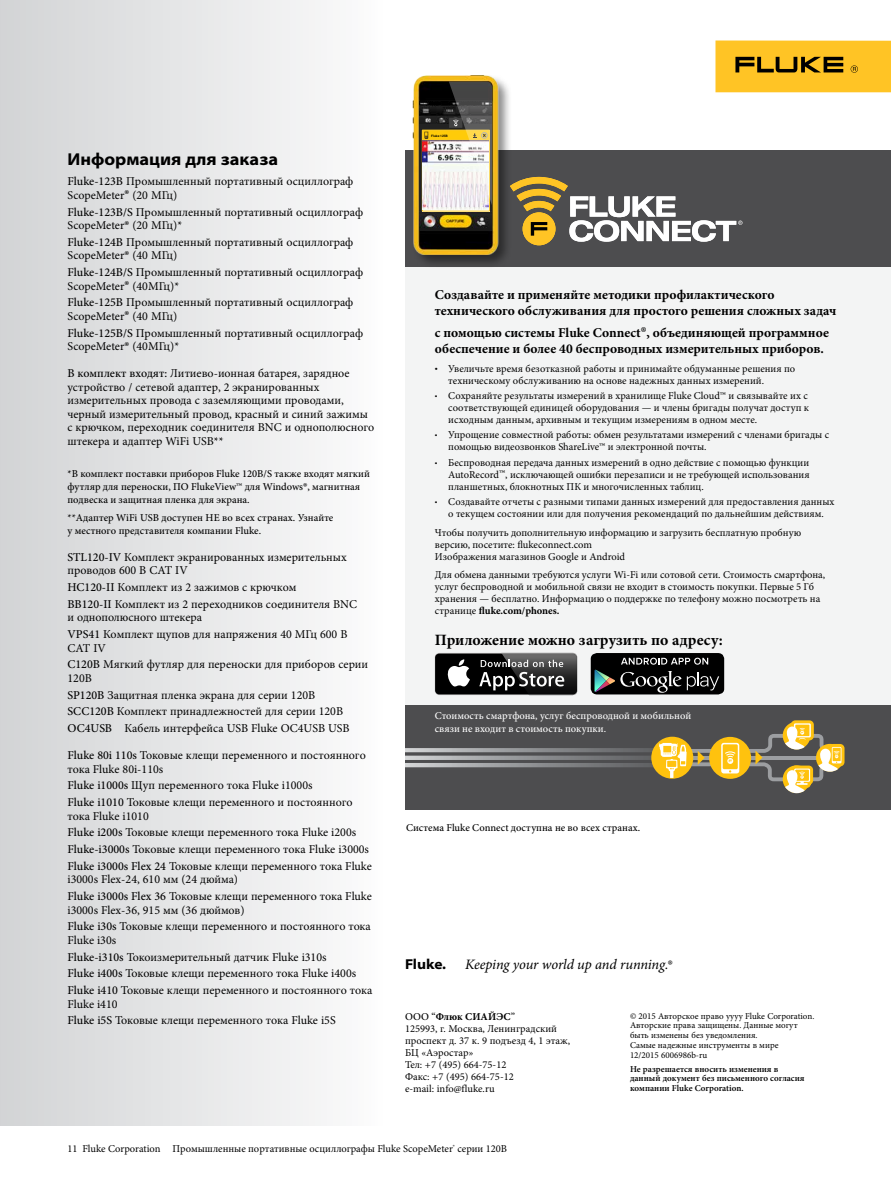
<style>
.page{position:relative;width:891px;height:1188px;background:#fff}
.page>*{position:absolute;margin:0;border:0;box-sizing:border-box;transform-origin:0 0}
.t1{font:700 semi-expanded 17.25px "Myriad Pro";color:#000}
.t2{font:700 15.75px "Minion Pro";color:#000}
.t3{font:italic 14.4px "Minion Pro";letter-spacing:-.01em;color:#000}
.t4{font:700 semi-expanded 14.4px "Myriad Pro";letter-spacing:-.01em;color:#000}
.t5{font:700 13.5px/16.2px "Minion Pro";color:#000}
.t6{font:12px/16.8px "Minion Pro";color:#000}
.t7{font:10.5px/12px "Minion Pro";color:#000}
.t8{font:500 10.5px/12.6px "Minion Pro";color:#000}
.t9{font:500 10.5px/12.6px "Minion Pro";color:#fff}
.t10{font:9px/9.8px "Minion Pro";color:#000}
.t11{font:600 9px/9.8px "Minion Pro";color:#000}
.t12{font:700 3.15px "Helvetica";color:#000}
.s1{font-weight:500}
.s2{font-size:15px}
.s3{font-weight:400;font-size:13.5px}
.s4{font-size:13.5px}
.s5{font-weight:400}
.s6{font-size:18px}
.s7{font-family:"Myriad Pro";font-weight:300;font-stretch:semi-expanded;font-size:12px}
.s8{font-family:"Myriad Pro";font-weight:300;font-stretch:semi-expanded}
.s9{font-weight:700}
.s10{font-size:15.9px}
</style>
<div class="page">
<div style="left:716px;top:40px;width:175px;height:52px;background:#ffc425"></div>
<svg style="left:735px;top:57px;width:108px;height:15px"></svg>
<svg style="left:851px;top:65px;width:7px;height:8px"></svg>
<div style="left:0;top:0;width:387px;height:1125px;background:linear-gradient(to right,#d2d3d5,#fcfcfd)"></div>
<div style="left:406px;top:151px;width:485px;height:659px;background:#4d4d4f"></div>
<div style="left:406px;top:268px;width:485px;height:437px;background:#f3f4f4"></div>
<img style="left:405px;top:748px;width:248px;height:4px">
<img style="left:405px;top:756px;width:246px;height:4px">
<img style="left:405px;top:763px;width:248px;height:4px">
<div style="left:651px;top:737px;width:42px;height:42px;background:#ffc20e;border-radius:50%"></div>
<svg style="left:659px;top:720px;width:186px;height:73px"></svg>
<svg style="left:591px;top:653px;width:133px;height:41px;background:#242626"></svg>
<svg style="left:435px;top:653px;width:142px;height:42px;background:#444"></svg>
<div style="left:523px;top:213px;width:32px;height:32px;background:#ffc425;border:1px solid #ffc425;border-radius:50%"></div>
<svg style="left:512px;top:177px;width:231px;height:65px"></svg>
<div style="left:411px;top:74px;width:101px;height:195px;background:#000;opacity:.45"></div>
<img style="left:412px;top:75px;width:86px;height:180px">
<img style="left:420px;top:102px;width:72px;height:128px">
<svg style="left:420px;top:125px;width:72px;height:86px"></svg>
<div style="left:422px;top:130px;width:67px;height:10px;background:#ffcb09"></div>
<div style="left:422px;top:130px;width:68px;height:10px;border:1px solid #f7c926"></div>
<svg style="left:421px;top:102px;width:20px;height:4px"></svg>
<svg style="left:425px;top:132px;width:3px;height:7px"></svg>
<img style="left:423px;top:141px;width:66px;height:69px">
<svg style="left:449px;top:82px;width:43px;height:123px;background:#a8a396"></svg>
<h1 class="t1" style="left:68px;top:149px;width:212px">Информация для заказа</h1>
<p class="t6" style="left:68px;top:175px;width:287px;line-height:13.5px"><span class="s1">Fluke-123B</span> Промышленный портативный осциллограф<br>ScopeMeter<span class="s2">®</span> (20 МГц)</p>
<p class="t6" style="left:68px;top:205px;width:297px;line-height:13.5px"><span class="s1">Fluke-123B/S</span> Промышленный портативный осциллограф<br>ScopeMeter<span class="s2">®</span> (20 МГц)*</p>
<p class="t6" style="left:68px;top:235px;width:287px;line-height:13.5px"><span class="s1">Fluke-124B</span> Промышленный портативный осциллограф<br>ScopeMeter<span class="s2">®</span> (40 МГц)</p>
<p class="t6" style="left:68px;top:266px;width:297px;line-height:13.5px"><span class="s1">Fluke-124B/S</span> Промышленный портативный осциллограф<br>ScopeMeter<span class="s2">®</span> (40МГц)*</p>
<p class="t6" style="left:68px;top:296px;width:287px;line-height:13.5px"><span class="s1">Fluke-125B</span> Промышленный портативный осциллограф<br>ScopeMeter<span class="s2">®</span> (40 МГц)</p>
<p class="t6" style="left:68px;top:326px;width:297px;line-height:13.5px"><span class="s1">Fluke-125B/S</span> Промышленный портативный осциллограф<br>ScopeMeter<span class="s2">®</span> (40МГц)*</p>
<p class="t6" style="left:68px;top:367px;width:308px;line-height:13.5px"><span class="s1">В комплект входят:</span> Литиево-ионная батарея, зарядное устройство / сетевой адаптер, 2 экранированных измерительных провода с заземляющими проводами, черный измерительный провод, красный и синий зажимы с крючком, переходник соединителя BNC и однополюсного штекера и адаптер WiFi USB**</p>
<p class="t8" style="left:68px;top:468px;width:304px">*В комплект поставки приборов Fluke 120B/S также входят мягкий футляр для переноски, ПО FlukeView<span class="s3">™</span> для Windows<span class="s4">®</span>, магнитная подвеска и защитная пленка для экрана.</p>
<p class="t8" style="left:68px;top:512px;width:267px"><span class="s5">**</span>Адаптер WiFi USB доступен НЕ во всех странах. Узнайте у местного представителя компании Fluke.</p>
<p class="t6" style="left:68px;top:550px;width:281px;line-height:13.5px"><span class="s1">STL120-IV</span> Комплект экранированных измерительных проводов 600 В CAT IV</p>
<p class="t6" style="left:68px;top:579px;width:291px"><span class="s1">HC120-II</span> Комплект из 2 зажимов с крючком<br><span class="s1">BB120-II</span> Комплект из 2 переходников соединителя BNC</p>
<p class="t6" style="left:68px;top:609px;width:281px">и однополюсного штекера<br><span class="s1">VPS41</span> Комплект щупов для напряжения 40 МГц 600 В</p>
<p class="t6" style="left:68px;top:640px;width:302px">CAT IV<br><span class="s1">C120B</span> Мягкий футляр для переноски для приборов серии</p>
<p class="t6" style="left:68px;top:670px;width:284px">120B<br><span class="s1">SP120B</span> Защитная пленка экрана для серии 120B <span class="s1">SCC120B</span> Комплект принадлежностей для серии 120B <span class="s1">OC4USB</span> Кабель интерфейса USB Fluke OC4USB USB</p>
<p class="t6" style="left:68px;top:749px;width:300px;line-height:13.5px"><span class="s1">Fluke 80i 110s</span> Токовые клещи переменного и постоянного тока Fluke 80i-110s</p>
<p class="t6" style="left:68px;top:777px;width:287px"><span class="s1">Fluke i1000s</span> Щуп переменного тока Fluke i1000s<br><span class="s1">Fluke i1010</span> Токовые клещи переменного и постоянного</p>
<p class="t6" style="left:68px;top:807px;width:306px">тока Fluke i1010<br><span class="s1">Fluke i200s</span> Токовые клещи переменного тока Fluke i200s <span class="s1">Fluke-i3000s</span> Токовые клещи переменного тока Fluke i3000s <span class="s1">Fluke i3000s Flex 24</span> Токовые клещи переменного тока Fluke</p>
<p class="t6" style="left:68px;top:871px;width:306px">i3000s Flex-24, 610 мм (24 дюйма)<br><span class="s1">Fluke i3000s Flex 36</span> Токовые клещи переменного тока Fluke</p>
<p class="t6" style="left:68px;top:901px;width:305px">i3000s Flex-36, 915 мм (36 дюймов)<br><span class="s1">Fluke i30s</span> Токовые клещи переменного и постоянного тока</p>
<p class="t6" style="left:68px;top:932px;width:306px">Fluke i30s<br><span class="s1">Fluke-i310s</span> Токоизмерительный датчик Fluke i310s<br><span class="s1">Fluke i400s</span> Токовые клещи переменного тока Fluke i400s <span class="s1">Fluke i410</span> Токовые клещи переменного и постоянного тока</p>
<p class="t6" style="left:68px;top:995px;width:270px">Fluke i410<br><span class="s1">Fluke i5S</span> Токовые клещи переменного тока Fluke i5S</p>
<p class="t12" style="left:431px;top:133px;width:18px">Fluke 125B</p>
<p class="t5" style="left:435px;top:287px;width:403px">Создавайте и применяйте методики профилактического технического обслуживания для простого решения сложных задач</p>
<p class="t5" style="left:435px;top:324px;width:396px">с помощью системы Fluke Connect<span class="s6">®</span>, объединяющей программное обеспечение и более 40 беспроводных измерительных приборов.</p>
<p class="t7" style="left:448px;top:363px;width:348px;text-indent:-14px"><span class="s7">•</span> Увеличьте время безотказной работы и принимайте обдуманные решения по техническому обслуживанию на основе надежных данных измерений.</p>
<p class="t7" style="left:448px;top:390px;width:362px;text-indent:-13px"><span class="s8">•</span> Сохраняйте результаты измерений в хранилище Fluke Cloud<span class="s4">™</span> и связывайте их с соответствующей единицей оборудования — и члены бригады получат доступ к исходным данным, архивным и текущим измерениям в одном месте.</p>
<p class="t7" style="left:448px;top:429px;width:382px;text-indent:-14px"><span class="s8">•</span> Упрощение совместной работы: обмен результатами измерений с членами бригады с помощью видеозвонков ShareLive<span class="s4">™</span> и электронной почты.</p>
<p class="t7" style="left:448px;top:456px;width:363px;text-align:justify;text-indent:-14px"><span class="s8">•</span> Беспроводная передача данных измерений в одно действие с помощью функции AutoRecord<span class="s4">™</span>, исключающей ошибки перезаписи и не требующей использования планшетных, блокнотных ПК и многочисленных таблиц.</p>
<p class="t7" style="left:435px;top:496px;width:401px;text-align:center"><span class="s8">•</span> Создавайте отчеты с разными типами данных измерений для предоставления данных о текущем состоянии или для получения рекомендаций по дальнейшим действиям.</p>
<p class="t7" style="left:435px;top:526px;width:368px">Чтобы получить дополнительную информацию и загрузить бесплатную пробную версию, посетите: flukeconnect.com<br>Изображения магазинов Google и Android</p>
<p class="t7" style="left:435px;top:569px;width:392px">Для обмена данными требуются услуги Wi-Fi или сотовой сети. Стоимость смартфона, услуг беспроводной и мобильной связи не входит в стоимость покупки. Первые 5 Гб хранения — бесплатно. Информацию о поддержке по телефону можно посмотреть на странице <span class="s9">fluke.com/phones.</span></p>
<h2 class="t2" style="left:435px;top:629px;width:290px">Приложение можно загрузить по адресу:</h2>
<p class="t9" style="left:435px;top:710px;width:258px">Стоимость смартфона, услуг беспроводной и мобильной связи не входит в стоимость покупки.</p>
<p class="t8" style="left:406px;top:821px;width:236px">Система Fluke Connect доступна не во всех странах.</p>
<p class="t4" style="left:405px;top:956px;width:43px">Fluke.</p>
<p class="t3" style="left:465px;top:955px;width:209px">Keeping your world up and running.<span class="s10">®</span></p>
<p class="t7" style="left:405px;top:1010px;width:167px"><span class="s1">ООО “</span><span class="s9">Флюк СИАЙЭС</span><span class="s1">”<br></span>125993, г. Москва, Ленинградский проспект д. 37 к. 9 подъезд 4, 1 этаж,<br>БЦ «Аэростар»<br>Тел: +7 (495) 664-75-12<br>Факс: +7 (495) 664-75-12<br>e-mail: info@fluke.ru</p>
<p class="t10" style="left:630px;top:1011px;width:186px">© 2015 Авторское право yyyy Fluke Corporation.<br>Авторские права защищены. Данные могут быть изменены без уведомления.<br>Самые надежные инструменты в мире<br>12/2015 6006986b-ru</p>
<p class="t11" style="left:630px;top:1064px;width:176px">Не разрешается вносить изменения в данный документ без письменного согласия компании Fluke Corporation.</p>
<p class="t7" style="left:68px;top:1143px;width:441px">11 Fluke Corporation Промышленные портативные осциллографы Fluke ScopeMeter<sup>®</sup> серии 120B</p>
</div>
